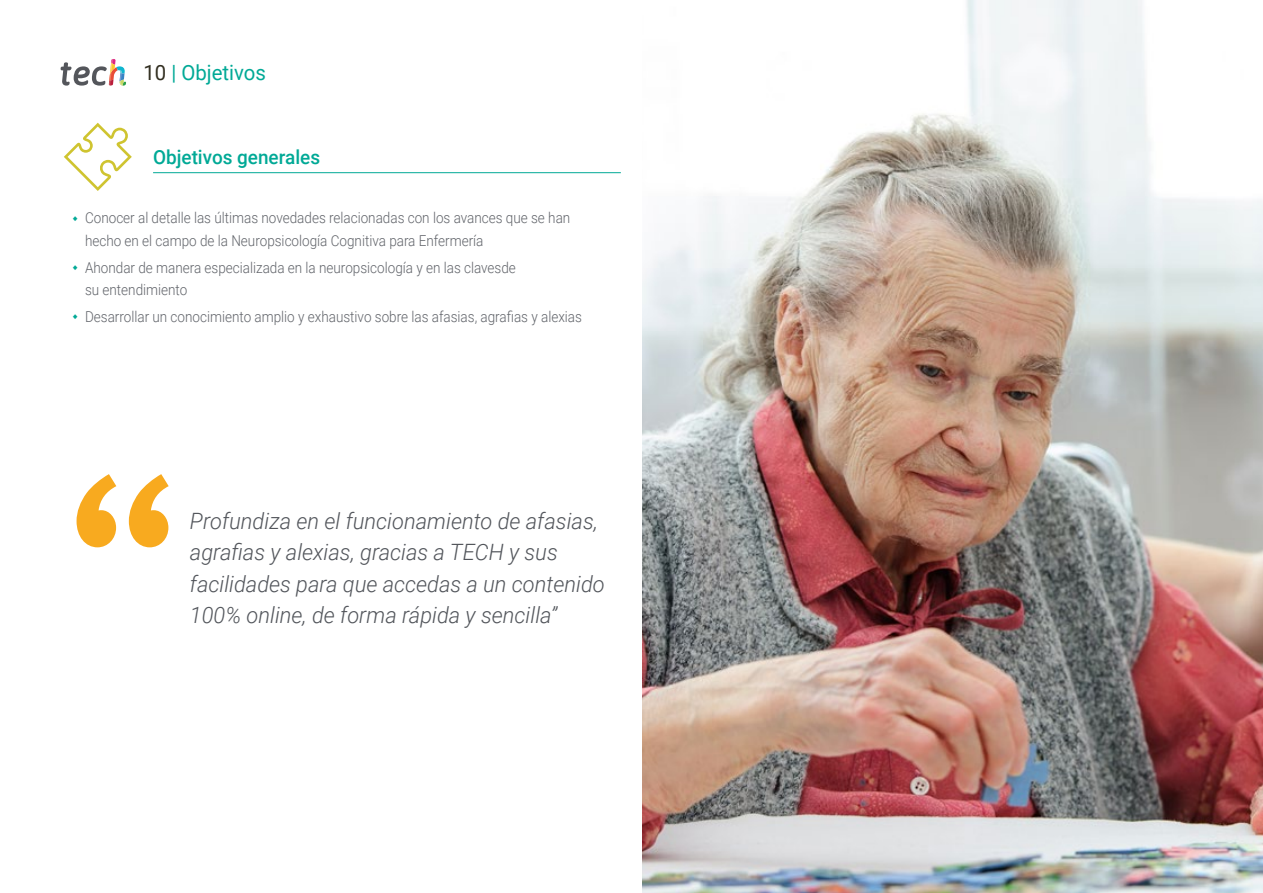
<style>
.page{position:relative;width:1263px;height:893px;background:#fff}
.page>*{position:absolute;margin:0;border:0;box-sizing:border-box;transform-origin:0 0}
.t1{font:italic 300 22.5px/31.5px "Roboto";color:#52555b}
.t2{font:21px "Roboto";color:#00a996}
.t3{font:500 19.5px "Roboto";color:#00a996}
.t4{font:300 15px/22.5px "Roboto";color:#61646a;scale:.9 1}
.s1{color:#312e20}
</style>
<div class="page">
<hr style="left:153px;top:172px;width:468px;height:1px;background:#00a996">
<svg style="left:64px;top:123px;width:68px;height:68px"></svg>
<svg style="left:77px;top:474px;width:92px;height:73px"></svg>
<img style="left:642px;top:0;width:621px;height:893px">
<svg style="left:61px;top:59px;width:65px;height:27px"></svg>
<h2 class="t2" style="left:144px;top:57px;width:124px"><span class="s1">10</span> | Objetivos</h2>
<h3 class="t3" style="left:153px;top:144px;width:169px">Objetivos generales</h3>
<p class="t4" style="left:85px;top:206px;width:541px">Conocer al detalle las últimas novedades relacionadas con los avances que se han hecho en el campo de la Neuropsicología Cognitiva para Enfermería</p>
<p class="t4" style="left:85px;top:255px;width:480px">Ahondar de manera especializada en la neuropsicología y en las clavesde su entendimiento</p>
<p class="t4" style="left:85px;top:305px;width:554px">Desarrollar un conocimiento amplio y exhaustivo sobre las afasias, agrafias y alexias</p>
<h1 class="t1" style="left:190px;top:504px;width:416px">Profundiza en el funcionamiento de afasias, agrafias y alexias, gracias a TECH y sus facilidades para que accedas a un contenido 100% online, de forma rápida y sencilla”</h1>
</div>
